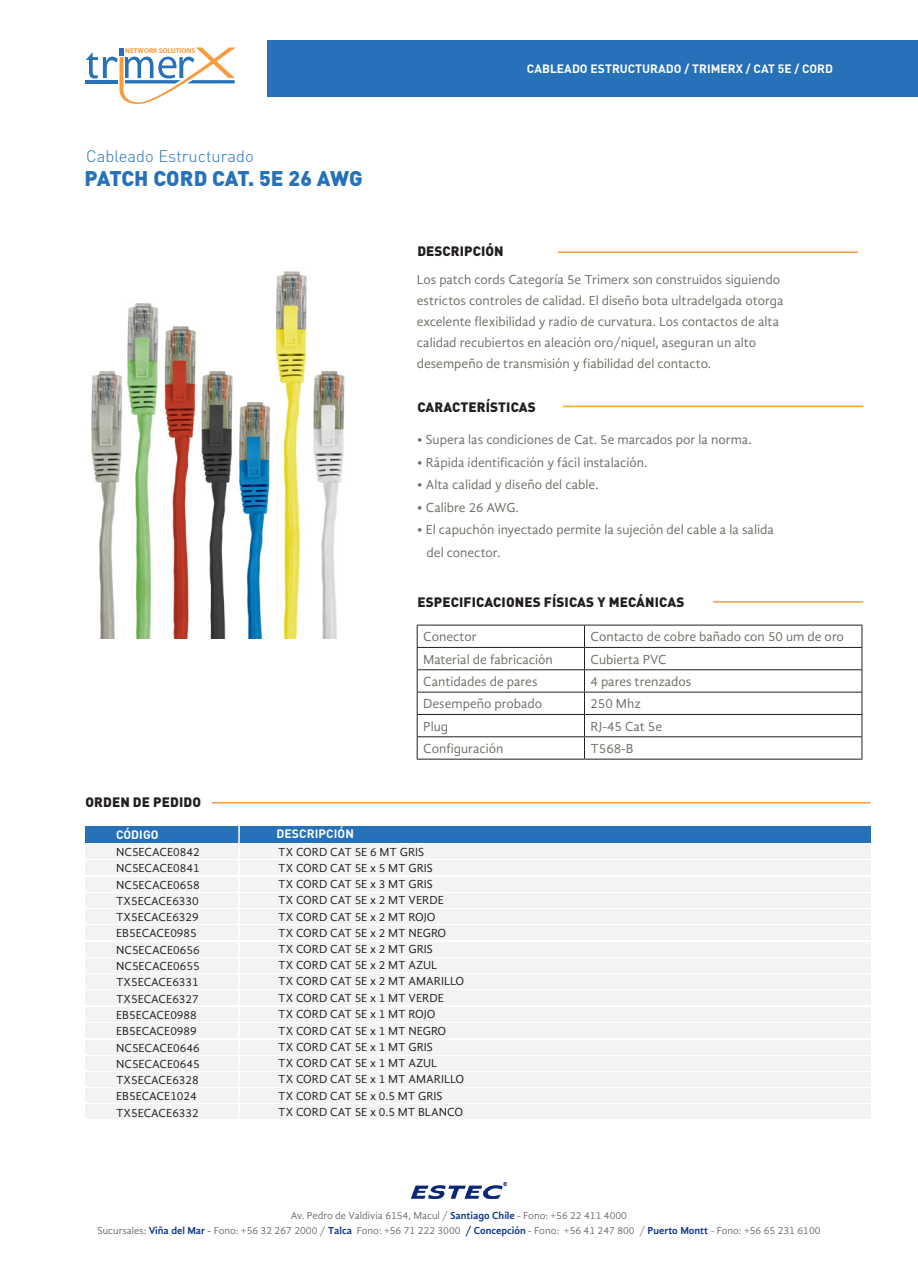
<style>
.page{position:relative;width:918px;height:1278px;background:#fff}
.page>*{position:absolute;margin:0;border:0;box-sizing:border-box;transform-origin:0 0}
.t1{font:900 21px "DIN Pro";letter-spacing:-.005em;color:#2771b9}
.t2{font:300 16.5px "DIN Pro";letter-spacing:.005em;color:#2771b9}
.t3{font:13.5px/21px "Gandhi Sans";color:#716e67}
.t4{font:900 13.5px "DIN Pro";letter-spacing:.01em;color:#231f20}
.t5{font:12px "Gandhi Sans";color:#231f20}
.t6{font:700 12px "DIN Pro";letter-spacing:.005em;color:#fff}
.t7{font:10.5px "Gandhi Sans";color:#716e67}
.t8{font:700 7.05px "Myriad Pro";color:#f89c3d}
.s1{font-weight:700;color:#143b8c}
.s2{font-weight:700}
</style>
<div class="page">
<div style="left:268px;top:41px;width:650px;height:56px;background:#2771b9"></div>
<hr style="left:417px;top:624px;width:168px;height:1px;background:#231f20">
<hr style="left:585px;top:624px;width:277px;height:1px;background:#231f20">
<hr style="left:417px;top:647px;width:168px;height:1px;background:#231f20">
<hr style="left:585px;top:647px;width:277px;height:1px;background:#231f20">
<hr style="left:417px;top:669px;width:168px;height:1px;background:#231f20">
<hr style="left:585px;top:669px;width:277px;height:1px;background:#231f20">
<hr style="left:417px;top:691px;width:168px;height:1px;background:#231f20">
<hr style="left:585px;top:691px;width:277px;height:1px;background:#231f20">
<hr style="left:417px;top:714px;width:168px;height:1px;background:#231f20">
<hr style="left:585px;top:714px;width:277px;height:1px;background:#231f20">
<hr style="left:417px;top:736px;width:168px;height:1px;background:#231f20">
<svg style="left:417px;top:625px;width:1px;height:133px"></svg>
<hr style="left:585px;top:736px;width:277px;height:1px;background:#231f20">
<svg style="left:584px;top:625px;width:1px;height:133px"></svg>
<svg style="left:862px;top:625px;width:1px;height:133px"></svg>
<hr style="left:417px;top:758px;width:168px;height:1px;background:#231f20">
<hr style="left:585px;top:758px;width:277px;height:1px;background:#231f20">
<hr style="left:563px;top:405px;width:300px;height:2px;background:#f89c3d">
<hr style="left:713px;top:601px;width:150px;height:1px;background:#f89c3d">
<hr style="left:558px;top:251px;width:300px;height:2px;background:#f89c3d">
<svg style="left:86px;top:47px;width:150px;height:57px"></svg>
<img style="left:411px;top:1182px;width:96px;height:16px">
<div style="left:85px;top:826px;width:785px;height:17px;background:#2771b9"></div>
<div style="left:85px;top:860px;width:785px;height:15px;background:#f2f3f4"></div>
<div style="left:85px;top:892px;width:785px;height:15px;background:#f2f3f4"></div>
<div style="left:85px;top:925px;width:785px;height:15px;background:#f2f3f4"></div>
<div style="left:85px;top:957px;width:785px;height:15px;background:#f2f3f4"></div>
<div style="left:85px;top:990px;width:785px;height:15px;background:#f2f3f4"></div>
<div style="left:85px;top:1023px;width:785px;height:15px;background:#f2f3f4"></div>
<div style="left:85px;top:876px;width:785px;height:15px;background:#f2f3f4"></div>
<div style="left:85px;top:909px;width:785px;height:15px;background:#f2f3f4"></div>
<div style="left:85px;top:941px;width:785px;height:15px;background:#f2f3f4"></div>
<div style="left:85px;top:973px;width:785px;height:15px;background:#f2f3f4"></div>
<div style="left:85px;top:1006px;width:785px;height:15px;background:#f2f3f4"></div>
<div style="left:85px;top:1039px;width:785px;height:15px;background:#f2f3f4"></div>
<div style="left:85px;top:1055px;width:785px;height:15px;background:#f2f3f4"></div>
<div style="left:85px;top:1071px;width:785px;height:15px;background:#f2f3f4"></div>
<div style="left:85px;top:1088px;width:785px;height:15px;background:#f2f3f4"></div>
<div style="left:85px;top:1104px;width:785px;height:15px;background:#f2f3f4"></div>
<div style="left:85px;top:844px;width:785px;height:15px;background:#f2f3f4"></div>
<hr style="left:238px;top:824px;width:2px;height:303px;background:#fff">
<hr style="left:212px;top:802px;width:658px;height:1px;background:#f89c3d">
<img style="left:91px;top:271px;width:254px;height:368px">
<p class="t8" style="left:125px;top:46px;width:71px">NETWORK SOLUTIONS</p>
<p class="t2" style="left:86px;top:144px;width:169px">Cableado Estructurado</p>
<p class="t1" style="left:85px;top:164px;width:280px">PATCH CORD CAT. 5E 26 AWG</p>
<p class="t4" style="left:85px;top:792px;width:117px">ORDEN DE PEDIDO</p>
<p class="t6" style="left:527px;top:61px;width:307px">CABLEADO ESTRUCTURADO / TRIMERX / CAT 5E / CORD</p>
<p class="t4" style="left:417px;top:242px;width:88px">DESCRIPCIÓN</p>
<p class="t3" style="left:417px;top:269px;width:368px">Los patch cords Categoría 5e Trimerx son construidos siguiendo estrictos controles de calidad. El diseño bota ultradelgada otorga excelente flexibilidad y radio de curvatura. Los contactos de alta</p>
<p class="t3" style="left:417px;top:332px;width:341px">calidad recubiertos en aleación oro/niquel, aseguran un alto</p>
<p class="t3" style="left:417px;top:353px;width:296px">desempeño de transmisión y fiabilidad del contacto.</p>
<p class="t4" style="left:417px;top:397px;width:120px">CARACTERÍSTICAS</p>
<p class="t3" style="left:417px;top:429px;width:336px">• Supera las condiciones de Cat. 5e marcados por la norma.</p>
<p class="t3" style="left:417px;top:452px;width:232px">• Rápida identificación y fácil instalación.</p>
<p class="t3" style="left:417px;top:474px;width:183px">• Alta calidad y diseño del cable.</p>
<p class="t3" style="left:417px;top:497px;width:103px">• Calibre 26 AWG.</p>
<p class="t3" style="left:417px;top:519px;width:358px">• El capuchón inyectado permite la sujeción del cable a la salida</p>
<p class="t3" style="left:427px;top:542px;width:75px">del conector.</p>
<p class="t4" style="left:417px;top:592px;width:269px">ESPECIFICACIONES FÍSICAS Y MECÁNICAS</p>
<p class="t3" style="left:423px;top:626px;width:55px">Conector</p>
<p class="t3" style="left:591px;top:626px;width:255px">Contacto de cobre bañado con 50 um de oro</p>
<p class="t3" style="left:423px;top:648px;width:131px">Material de fabricación</p>
<p class="t3" style="left:591px;top:648px;width:78px">Cubierta PVC</p>
<p class="t3" style="left:423px;top:671px;width:116px">Cantidades de pares</p>
<p class="t3" style="left:591px;top:671px;width:102px">4 pares trenzados</p>
<p class="t3" style="left:423px;top:693px;width:120px">Desempeño probado</p>
<p class="t3" style="left:591px;top:693px;width:52px">250 Mhz</p>
<p class="t3" style="left:423px;top:715px;width:26px">Plug</p>
<p class="t3" style="left:591px;top:715px;width:73px">RJ-45 Cat 5e</p>
<p class="t3" style="left:423px;top:738px;width:82px">Configuración</p>
<p class="t3" style="left:591px;top:738px;width:45px">T568-B</p>
<p class="t6" style="left:116px;top:826px;width:44px">CÓDIGO</p>
<p class="t5" style="left:116px;top:861px;width:85px">NC5ECACE0841</p>
<p class="t5" style="left:116px;top:894px;width:84px">TX5ECACE6330</p>
<p class="t5" style="left:116px;top:926px;width:82px">EB5ECACE0985</p>
<p class="t5" style="left:116px;top:958px;width:85px">NC5ECACE0655</p>
<p class="t5" style="left:116px;top:991px;width:84px">TX5ECACE6327</p>
<p class="t5" style="left:116px;top:1024px;width:82px">EB5ECACE0989</p>
<p class="t5" style="left:116px;top:845px;width:85px">NC5ECACE0842</p>
<p class="t5" style="left:116px;top:877px;width:85px">NC5ECACE0658</p>
<p class="t5" style="left:116px;top:910px;width:84px">TX5ECACE6329</p>
<p class="t5" style="left:116px;top:942px;width:85px">NC5ECACE0656</p>
<p class="t5" style="left:116px;top:975px;width:84px">TX5ECACE6331</p>
<p class="t5" style="left:116px;top:1007px;width:82px">EB5ECACE0988</p>
<p class="t5" style="left:116px;top:1040px;width:85px">NC5ECACE0646</p>
<p class="t5" style="left:116px;top:1056px;width:85px">NC5ECACE0645</p>
<p class="t5" style="left:116px;top:1073px;width:84px">TX5ECACE6328</p>
<p class="t5" style="left:116px;top:1089px;width:82px">EB5ECACE1024</p>
<p class="t5" style="left:116px;top:1105px;width:84px">TX5ECACE6332</p>
<p class="t6" style="left:277px;top:825px;width:79px">DESCRIPCIÓN</p>
<p class="t5" style="left:278px;top:844px;width:147px">TX CORD CAT 5E 6 MT GRIS</p>
<p class="t5" style="left:278px;top:860px;width:156px">TX CORD CAT 5E x 5 MT GRIS</p>
<p class="t5" style="left:278px;top:893px;width:167px">TX CORD CAT 5E x 2 MT VERDE</p>
<p class="t5" style="left:278px;top:925px;width:170px">TX CORD CAT 5E x 2 MT NEGRO</p>
<p class="t5" style="left:278px;top:958px;width:161px">TX CORD CAT 5E x 2 MT AZUL</p>
<p class="t5" style="left:278px;top:991px;width:167px">TX CORD CAT 5E x 1 MT VERDE</p>
<p class="t5" style="left:278px;top:1023px;width:170px">TX CORD CAT 5E x 1 MT NEGRO</p>
<p class="t5" style="left:278px;top:877px;width:156px">TX CORD CAT 5E x 3 MT GRIS</p>
<p class="t5" style="left:278px;top:909px;width:159px">TX CORD CAT 5E x 2 MT ROJO</p>
<p class="t5" style="left:278px;top:942px;width:156px">TX CORD CAT 5E x 2 MT GRIS</p>
<p class="t5" style="left:278px;top:974px;width:188px">TX CORD CAT 5E x 2 MT AMARILLO</p>
<p class="t5" style="left:278px;top:1007px;width:159px">TX CORD CAT 5E x 1 MT ROJO</p>
<p class="t5" style="left:278px;top:1040px;width:156px">TX CORD CAT 5E x 1 MT GRIS</p>
<p class="t5" style="left:278px;top:1056px;width:161px">TX CORD CAT 5E x 1 MT AZUL</p>
<p class="t5" style="left:278px;top:1072px;width:188px">TX CORD CAT 5E x 1 MT AMARILLO</p>
<p class="t5" style="left:278px;top:1088px;width:166px">TX CORD CAT 5E x 0.5 MT GRIS</p>
<p class="t5" style="left:278px;top:1104px;width:186px">TX CORD CAT 5E x 0.5 MT BLANCO</p>
<p class="t7" style="left:291px;top:1208px;width:338px">Av. Pedro de Valdivia 6154, Macul / <span class="s1">Santiago Chile</span> - Fono: +56 22 411 4000</p>
<p class="t7" style="left:97px;top:1223px;width:725px">Sucursales: <span class="s1">Viña del Mar</span> <span class="s2">-</span> Fono: +56 32 267 2000 / <span class="s1">Talca</span> Fono: +56 71 222 3000 <span class="s1">/ Concepción</span> - Fono: +56 41 247 800 / <span class="s1">Puerto Montt</span> - Fono: +56 65 231 6100</p>
</div>
